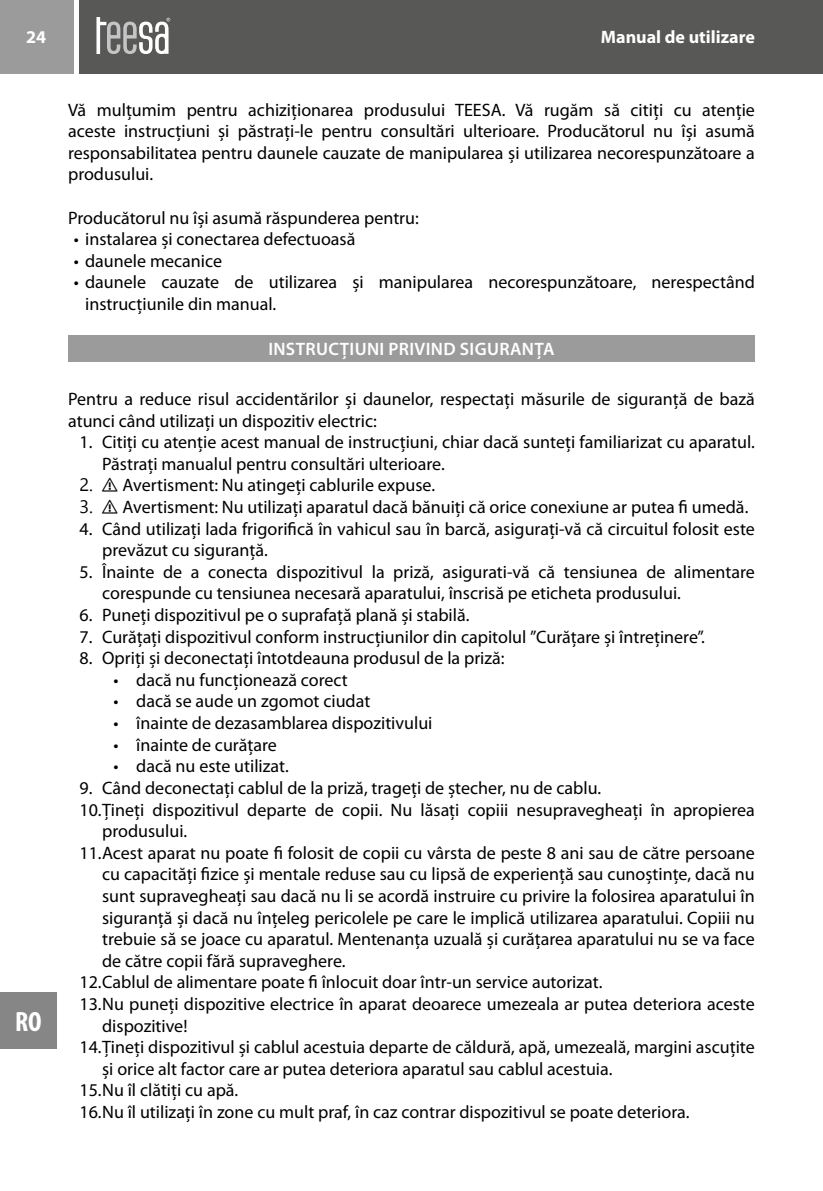
<style>
.page{position:relative;width:823px;height:1191px;background:#fff}
.page>*{position:absolute;margin:0;border:0;box-sizing:border-box;transform-origin:0 0}
.t1{font:700 condensed 28px "Myriad Pro";color:#fff}
.t2{font:18px/21.6px "Myriad Pro";color:#000}
.t3{font:600 18px "Myriad Pro";letter-spacing:.02em;color:#fff}
.t4{font:700 18px "Myriad Pro";color:#fff}
</style>
<div class="page">
<div style="left:0;top:992px;width:57px;height:57px;background:#868686"></div>
<div style="left:0;top:0;width:74px;height:74px;background:#9c9b9b"></div>
<div style="left:79px;top:0;width:743px;height:74px;background:#585857"></div>
<svg style="left:96px;top:17px;width:74px;height:37px"></svg>
<div style="left:68px;top:335px;width:686px;height:27px;background:#9c9b9b"></div>
<p class="t4" style="left:26px;top:25px;width:21px">24</p>
<p class="t4" style="left:600px;top:25px;width:155px">Manual de utilizare</p>
<h1 class="t1" style="left:15px;top:1004px;width:28px">RO</h1>
<p class="t2" style="left:68px;top:98px;width:688px;text-align:justify">Vă mulțumim pentru achiziționarea produsului TEESA. Vă rugăm să citiți cu atenție aceste instrucțiuni și păstrați-le pentru consultări ulterioare. Producătorul nu își asumă responsabilitatea pentru daunele cauzate de manipularea și utilizarea necorespunzătoare a produsului.</p>
<p class="t2" style="left:68px;top:206px;width:352px">Producătorul nu își asumă răspunderea pentru:</p>
<p class="t2" style="left:74px;top:228px;width:283px">• instalarea și conectarea defectuoasă</p>
<p class="t2" style="left:74px;top:250px;width:150px">• daunele mecanice</p>
<p class="t2" style="left:85px;top:271px;width:671px;text-indent:-11px">• daunele cauzate de utilizarea și manipularea necorespunzătoare, nerespectând instrucțiunile din manual.</p>
<p class="t3" style="left:268px;top:337px;width:287px">INSTRUCȚIUNI PRIVIND SIGURANȚA</p>
<p class="t2" style="left:68px;top:388px;width:688px">Pentru a reduce risul accidentărilor și daunelor, respectați măsurile de siguranță de bază atunci când utilizați un dispozitiv electric:</p>
<p class="t2" style="left:102px;top:431px;width:653px;text-indent:-23px">1. Citiți cu atenție acest manual de instrucțiuni, chiar dacă sunteți familiarizat cu aparatul.<br>Păstrați manualul pentru consultări ulterioare.<br>⚠ Avertisment: Nu atingeți cablurile expuse.</p>
<p class="t2" style="left:79px;top:496px;width:670px">✓ ⚠ Avertisment: Nu utilizați aparatul dacă bănuiți că orice conexiune ar putea fi umedă.</p>
<p class="t2" style="left:102px;top:517px;width:654px;text-indent:-23px">4. Când utilizați lada frigorifică în vahicul sau în barcă, asigurați-vă că circuitul folosit este prevăzut cu siguranță.</p>
<p class="t2" style="left:102px;top:560px;width:653px;text-indent:-23px">5. Înainte de a conecta dispozitivul la priză, asigurati-vă că tensiunea de alimentare corespunde cu tensiunea necesară aparatului, înscrisă pe eticheta produsului.</p>
<p class="t2" style="left:79px;top:604px;width:391px">6. Puneți dispozitivul pe o suprafață plană și stabilă.</p>
<p class="t2" style="left:79px;top:625px;width:626px">7. Curățați dispozitivul conform instrucțiunilor din capitolul ”Curățare și întreținere”.</p>
<p class="t2" style="left:79px;top:647px;width:426px">8. Opriți și deconectați întotdeauna produsul de la priză:</p>
<p class="t2" style="left:113px;top:668px;width:236px">• dacă nu funcționează corect</p>
<p class="t2" style="left:113px;top:690px;width:258px">• dacă se aude un zgomot ciudat</p>
<p class="t2" style="left:113px;top:712px;width:320px">• înainte de dezasamblarea dispozitivului</p>
<p class="t2" style="left:113px;top:733px;width:165px">• înainte de curățare</p>
<p class="t2" style="left:113px;top:755px;width:177px">• dacă nu este utilizat.</p>
<p class="t2" style="left:79px;top:776px;width:523px">9. Când deconectați cablul de la priză, trageți de ștecher, nu de cablu.</p>
<p class="t2" style="left:79px;top:798px;width:676px">10.Țineți dispozitivul departe de copii. Nu lăsați copiii nesupravegheați în apropierea</p>
<p class="t2" style="left:102px;top:820px;width:87px">produsului.</p>
<p class="t2" style="left:79px;top:841px;width:676px">11.Acest aparat nu poate fi folosit de copii cu vârsta de peste 8 ani sau de către persoane</p>
<p class="t2" style="left:102px;top:863px;width:653px">cu capacități fizice și mentale reduse sau cu lipsă de experiență sau cunoștințe, dacă nu</p>
<p class="t2" style="left:102px;top:884px;width:653px">sunt supravegheați sau dacă nu li se acordă instruire cu privire la folosirea aparatului în</p>
<p class="t2" style="left:102px;top:906px;width:653px">siguranță și dacă nu înțeleg pericolele pe care le implică utilizarea aparatului. Copiii nu</p>
<p class="t2" style="left:102px;top:928px;width:654px">trebuie să se joace cu aparatul. Mentenanța uzuală și curățarea aparatului nu se va face</p>
<p class="t2" style="left:102px;top:949px;width:245px">de către copii fără supraveghere.</p>
<p class="t2" style="left:79px;top:971px;width:524px">12.Cablul de alimentare poate fi înlocuit doar într-un service autorizat.</p>
<p class="t2" style="left:79px;top:992px;width:676px">13.Nu puneți dispozitive electrice în aparat deoarece umezeala ar putea deteriora aceste</p>
<p class="t2" style="left:102px;top:1014px;width:87px">dispozitive!</p>
<p class="t2" style="left:79px;top:1036px;width:676px">14.Țineți dispozitivul și cablul acestuia departe de căldură, apă, umezeală, margini ascuțite</p>
<p class="t2" style="left:102px;top:1057px;width:511px">și orice alt factor care ar putea deteriora aparatul sau cablul acestuia.</p>
<p class="t2" style="left:79px;top:1079px;width:160px">15.Nu îl clătiți cu apă.</p>
<p class="t2" style="left:79px;top:1100px;width:611px">16.Nu îl utilizați în zone cu mult praf, în caz contrar dispozitivul se poate deteriora.</p>
</div>
